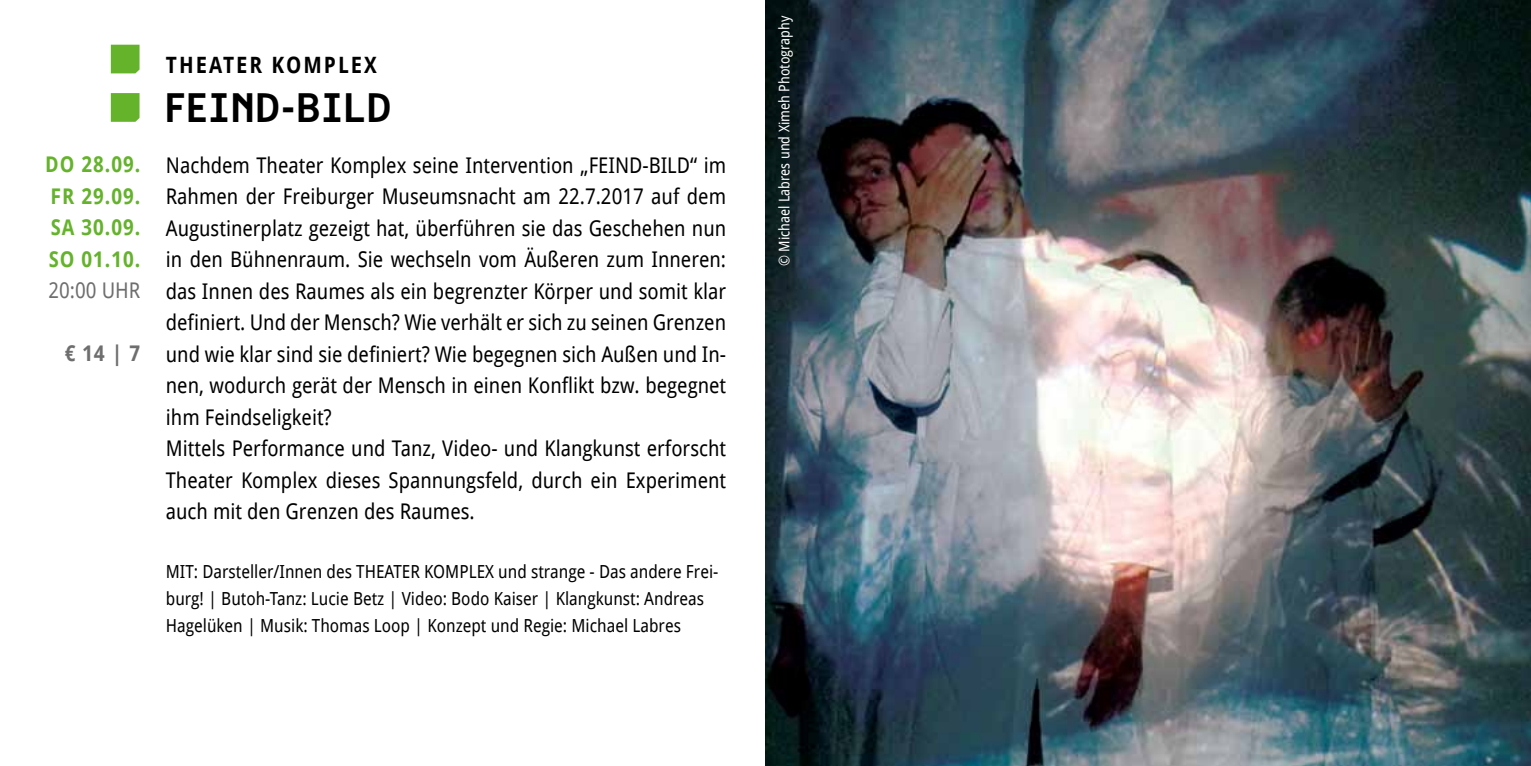
<style>
.page{position:relative;width:1531px;height:766px;background:#fff}
.page>*{position:absolute;margin:0;border:0;box-sizing:border-box;transform-origin:0 0}
.t1{font:700 40.5px "Ernesto";letter-spacing:.05em;color:#000}
.t2{font:700 22.5px "Droid Sans";letter-spacing:.1em;color:#000;scale:.9 1}
.t3{font:21.6px/31.5px "Droid Sans";color:#000;scale:.9 1}
.t4{font:700 21.6px/31.5px "Droid Sans";letter-spacing:.05em;color:#64b32b;text-align:justify;scale:.9 1}
.t5{font:21.6px "Droid Sans";color:#6e6e6e;scale:.9 1}
.t6{font:700 21.6px "Droid Sans";color:#6e6e6e;scale:.9 1}
.t7{font:18px/27px "Droid Sans";color:#000;scale:.9 1}
.t8{font:14.62px "Droid Sans";color:#fff;scale:.9 1}
</style>
<div class="page">
<svg style="left:111px;top:45px;width:29px;height:28px"></svg>
<svg style="left:111px;top:93px;width:29px;height:29px"></svg>
<img style="left:765px;top:0;width:766px;height:765px">
<p class="t4" style="left:45px;top:148px;width:107px">DO 28.09.<br>FR 29.09.<br>SA 30.09.<br>SO 01.10.</p>
<p class="t5" style="left:49px;top:275px;width:103px">20:00 UHR</p>
<p class="t6" style="left:65px;top:338px;width:85px">€ 14 | 7</p>
<p class="t2" style="left:166px;top:49px;width:136px">THEATER KOM</p>
<p class="t2" style="left:324px;top:49px;width:60px">PLEX</p>
<h1 class="t1" style="left:166px;top:85px;width:226px">Feind-bild</h1>
<p class="t3" style="left:166px;top:148px;width:624px">Nachdem Theater Komplex seine Intervention „FEIND-BILD“ im Rahmen der Freiburger Museumsnacht am 22.7.2017 auf dem Augustinerplatz gezeigt hat, überführen sie das Geschehen nun in den Bühnenraum. Sie wechseln vom Äußeren zum Inneren: das Innen des Raumes als ein begrenzter Körper und somit klar definiert. Und der Mensch? Wie verhält er sich zu seinen Grenzen und wie klar sind sie definiert? Wie begegnen sich Außen und In&shy;nen, wodurch gerät der Mensch in einen Konflikt bzw. begegnet ihm Feindseligkeit?<br>Mittels Performance und Tanz, Video- und Klangkunst erforscht Theater Komplex dieses Spannungsfeld, durch ein Experiment auch mit den Grenzen des Raumes.</p>
<p class="t7" style="left:166px;top:557px;width:615px">MIT: Darsteller/Innen des THEATER KOMPLEX und strange - Das andere Frei&shy;burg! | Butoh-Tanz: Lucie Betz | Video: Bodo Kaiser | Klangkunst: Andreas<br>Hagelüken | Musik: Thomas Loop | Konzept und Regie: Michael Labres</p>
<p class="t8" style="left:774px;top:266px;width:279px;rotate:-90deg">© Michael Labres und Ximeh Photography</p>
</div>
